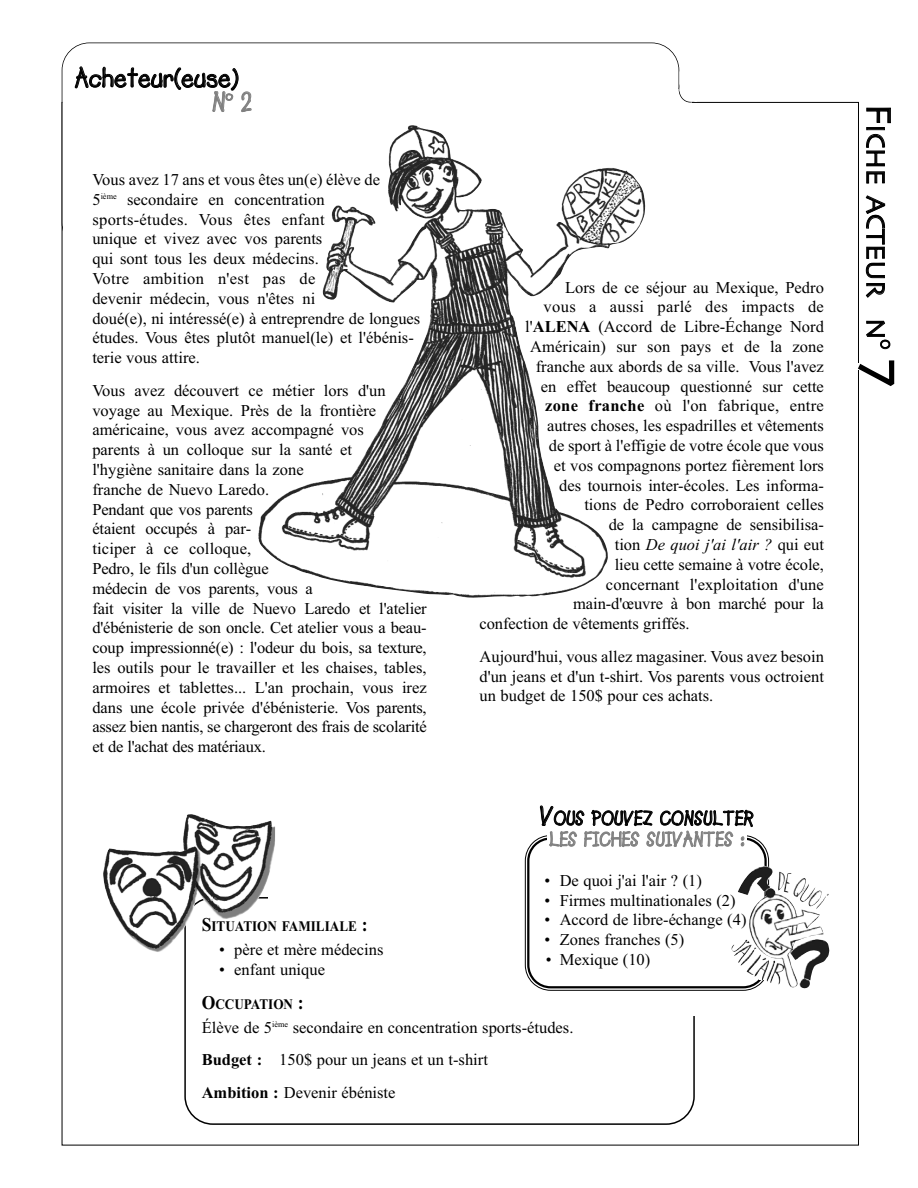
<style>
.page{position:relative;width:918px;height:1188px;background:#fff}
.page>*{position:absolute;margin:0;border:0;box-sizing:border-box;transform-origin:0 0}
.t1{font:700 27px/24px "Lemonade ICG";color:#000}
.t2{font:27px "Skia";letter-spacing:-.005em;color:#000}
.t3{font:700 20.25px/21px "Lemonade ICG";letter-spacing:-.005em;color:#000;text-align:center}
.t4{font:16.5px/19.8px "Times New Roman";color:#000}
.t5{font:16.5px "Times New Roman";letter-spacing:.02em;color:#000}
.t6{font:italic 16.5px "Times New Roman";color:#000}
.t7{font:700 14.7px "Times New Roman";color:#000;scale:.9 1}
.t8{font:13.5px "Skia";color:#000}
.s1{color:#808080}
.s2{font-weight:700}
.s3{font-style:normal}
.s4{font-size:27px}
.s5{font-size:27px;color:#808080}
.s6{font-size:19.5px}
.s7{font-size:36px}
</style>
<div class="page">
<div style="left:679px;top:77px;width:23px;height:26px;border:2px solid #000;border-radius:50%"></div>
<svg style="left:679px;top:70px;width:30px;height:32px"></svg>
<img style="left:258px;top:125px;width:388px;height:473px">
<svg style="left:184px;top:953px;width:511px;height:172px"></svg>
<div style="left:268px;top:884px;width:439px;height:132px;background:#fff"></div>
<img style="left:103px;top:814px;width:172px;height:139px">
<svg style="left:524px;top:835px;width:246px;height:156px"></svg>
<div style="left:547px;top:830px;width:199px;height:21px;background:#fff"></div>
<img style="left:731px;top:865px;width:99px;height:124px">
<h1 class="t1" style="left:212px;top:69px;width:42px;text-indent:-137px">Acheteur(euse)<br><span class="s1">N</span><sup>o</sup> <span class="s1">2</span></h1>
<p class="t4" style="left:92px;top:171px;width:329px">Vous avez 17 ans et vous êtes un(e) élève de<br>5<sup>ième</sup> secondaire en concentration sports-études. Vous êtes enfant<br>unique et vivez avec vos parents<br>qui sont tous les deux médecins.<br>Votre ambition n'est pas de<br>devenir médecin, vous n'êtes ni<br>doué(e), ni intéressé(e) à entreprendre de longues études. Vous êtes plutôt manuel(le) et l'ébénis&shy;terie vous attire.</p>
<p class="t4" style="left:92px;top:382px;width:336px">Vous avez découvert ce métier lors d'un voyage au Mexique. Près de la frontière américaine, vous avez accompagné vos<br>parents à un colloque sur la santé et<br>l'hygiène sanitaire dans la zone<br>franche de Nuevo Laredo.<br>Pendant que vos parents<br>étaient occupés à par-<br>ticiper à ce colloque,<br>Pedro, le fils d'un collègue<br>médecin de vos parents, vous a<br>fait visiter la ville de Nuevo Laredo et l'atelier d'ébénisterie de son oncle. Cet atelier vous a beau&shy;coup impressionné(e) : l'odeur du bois, sa texture, les outils pour le travailler et les chaises, tables, armoires et tablettes... L'an prochain, vous irez dans une école privée d'ébénisterie. Vos parents, assez bien nantis, se chargeront des frais de scolarité et de l'achat des matériaux.</p>
<p class="t4" style="left:565px;top:279px;width:260px">Lors de ce séjour au Mexique, Pedro</p>
<p class="t5" style="left:544px;top:301px;width:282px">vous a aussi parlé des impacts de</p>
<p class="t4" style="left:525px;top:318px;width:300px">l'<span class="s2">ALENA</span> (Accord de Libre-Échange Nord</p>
<p class="t4" style="left:530px;top:338px;width:295px">Américain) sur son pays et de la zone</p>
<p class="t4" style="left:536px;top:358px;width:290px">franche aux abords de sa ville. Vous l'avez</p>
<p class="t4" style="left:541px;top:378px;width:285px">en effet beaucoup questionné sur cette</p>
<p class="t4" style="left:545px;top:398px;width:280px"><span class="s2">zone franche</span> où l'on fabrique, entre</p>
<p class="t4" style="left:547px;top:417px;width:278px">autres choses, les espadrilles et vêtements</p>
<p class="t4" style="left:549px;top:437px;width:277px">de sport à l'effigie de votre école que vous</p>
<p class="t4" style="left:554px;top:457px;width:272px">et vos compagnons portez fièrement lors</p>
<p class="t4" style="left:559px;top:477px;width:266px">des tournois inter-écoles. Les informa-</p>
<p class="t4" style="left:584px;top:497px;width:241px">tions de Pedro corroboraient celles</p>
<p class="t4" style="left:609px;top:516px;width:217px">de la campagne de sensibilisa-</p>
<p class="t6" style="left:615px;top:539px;width:211px"><span class="s3">tion</span> De quoi j'ai l'air ? <span class="s3">qui eut</span></p>
<p class="t4" style="left:615px;top:556px;width:211px">lieu cette semaine à votre école,</p>
<p class="t4" style="left:606px;top:576px;width:220px">concernant l'exploitation d'une</p>
<p class="t4" style="left:573px;top:596px;width:252px">main-d'œuvre à bon marché pour la</p>
<p class="t4" style="left:480px;top:615px;width:212px">confection de vêtements griffés.</p>
<p class="t4" style="left:480px;top:648px;width:346px;text-align:justify">Aujourd'hui, vous allez magasiner. Vous avez besoin d'un jeans et d'un t-shirt. Vos parents vous octroient un budget de 150$ pour ces achats.</p>
<p class="t3" style="left:540px;top:810px;width:216px"><span class="s4">V</span>OUS POUVEZ CONSULTER<br><span class="s1">LES FICHES SUIVANTES</span> <span class="s5">:</span></p>
<p class="t4" style="left:544px;top:872px;width:159px">• De quoi j'ai l'air ? (1)</p>
<p class="t4" style="left:544px;top:892px;width:193px">• Firmes multinationales (2)</p>
<p class="t4" style="left:544px;top:912px;width:204px">• Accord de libre-échange (4)</p>
<p class="t4" style="left:544px;top:931px;width:141px">• Zones franches (5)</p>
<p class="t4" style="left:546px;top:951px;width:106px">• Mexique (10)</p>
<p class="t7" style="left:202px;top:921px;width:186px"><span class="s6">S</span>ITUATION FAMILIALE <span class="s6">:</span></p>
<p class="t4" style="left:219px;top:941px;width:166px">• père et mère médecins</p>
<p class="t4" style="left:219px;top:961px;width:107px">• enfant unique</p>
<p class="t7" style="left:202px;top:999px;width:115px"><span class="s6">O</span>CCUPATION <span class="s6">:</span></p>
<p class="t4" style="left:202px;top:1013px;width:373px;line-height:32.5px">Élève de 5<sup>ième</sup> secondaire en concentration sports-études.<br><span class="s2">Budget :</span> 150$ pour un jeans et un t-shirt<br><span class="s2">Ambition :</span> Devenir ébéniste</p>
<h1 class="t2" style="left:886px;top:104px;width:237px;rotate:90deg"><span class="s7">F</span>ICHE ACTEUR N</h1>
<p class="t8" style="left:891px;top:339px;width:12px;rotate:90deg">O</p>
</div>
